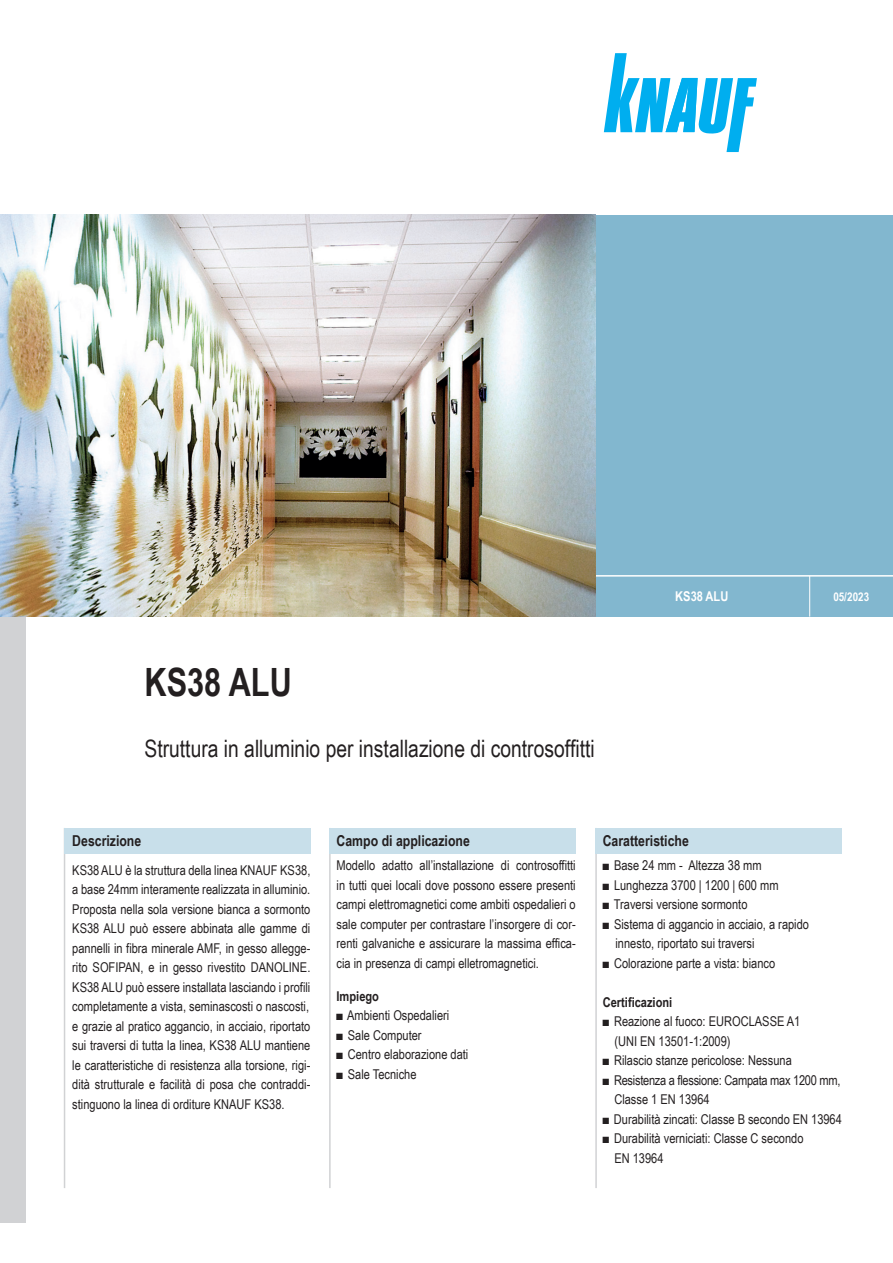
<style>
.page{position:relative;width:893px;height:1263px;background:#fff}
.page>*{position:absolute;margin:0;border:0;box-sizing:border-box;transform-origin:0 0}
.t1{font:700 39px "Arial Narrow";color:#231f20;scale:.96 1}
.t2{font:24px "Arial Narrow";color:#231f20}
.t3{font:700 15px "Arial Narrow";color:#231f20}
.t4{font:13.5px/19.5px "Arial Narrow";color:#231f20}
.t5{font:13.5px/19.5px "Arial Narrow";letter-spacing:-.02em;color:#231f20}
.t6{font:700 13.5px "Arial Narrow";color:#231f20}
.t7{font:700 13.5px "Arial Narrow";color:#fff}
.t8{font:700 12px "Arial Narrow";letter-spacing:-.01em;color:#fff}
</style>
<div class="page">
<hr style="left:64px;top:828px;width:1px;height:360px;background:#d1d2d4">
<hr style="left:329px;top:828px;width:2px;height:360px;background:#d1d2d4">
<hr style="left:595px;top:828px;width:2px;height:360px;background:#d1d2d4">
<div style="left:0;top:617px;width:26px;height:605px;background:#d1d2d4"></div>
<svg style="left:604px;top:53px;width:153px;height:99px"></svg>
<div style="left:595px;top:215px;width:298px;height:402px;background:#82b7cf"></div>
<hr style="left:595px;top:575px;width:298px;height:2px;background:#fff">
<hr style="left:809px;top:576px;width:1px;height:41px;background:#fff">
<div style="left:64px;top:828px;width:246px;height:25px;background:#c8dfea"></div>
<div style="left:329px;top:828px;width:247px;height:25px;background:#c8dfea"></div>
<div style="left:595px;top:828px;width:247px;height:25px;background:#c8dfea"></div>
<img style="left:0;top:215px;width:595px;height:402px">
<h1 class="t1" style="left:145px;top:653px;width:155px">KS38 ALU</h1>
<h2 class="t2" style="left:145px;top:731px;width:452px">Struttura in alluminio per installazione di controsoffitti</h2>
<p class="t7" style="left:675px;top:586px;width:55px">KS38 ALU</p>
<p class="t8" style="left:833px;top:587px;width:37px">05/2023</p>
<p class="t3" style="left:72px;top:829px;width:71px">Descrizione</p>
<p class="t4" style="left:72px;top:859px;width:240px;text-align:justify">KS38 ALU è la struttura della linea KNAUF KS38, a base 24mm interamente realizzata in alluminio.<br>Proposta nella sola versione bianca a sormonto KS38 ALU può essere abbinata alle gamme di pannelli in fibra minerale AMF, in gesso allegge&shy;rito SOFIPAN, e in gesso rivestito DANOLINE.<br>KS38 ALU può essere installata lasciando i profili completamente a vista, seminascosti o nascosti, e grazie al pratico aggancio, in acciaio, riportato sui traversi di tutta la linea, KS38 ALU mantiene le caratteristiche di resistenza alla torsione, rigi&shy;dità strutturale e facilità di posa che contraddi&shy;stinguono la linea di orditure KNAUF KS38.</p>
<p class="t3" style="left:337px;top:829px;width:135px">Campo di applicazione</p>
<p class="t3" style="left:603px;top:829px;width:88px">Caratteristiche</p>
<p class="t4" style="left:337px;top:855px;width:241px;text-align:justify">Modello adatto all’installazione di controsoffitti in tutti quei locali dove possono essere presenti campi elettromagnetici come ambiti ospedalieri o sale computer per contrastare l’insorgere di cor&shy;renti galvaniche e assicurare la massima effica&shy;cia in presenza di campi elletromagnetici.</p>
<p class="t6" style="left:337px;top:986px;width:44px">Impiego</p>
<p class="t4" style="left:337px;top:1005px;width:114px">■ Ambienti Ospedalieri</p>
<p class="t4" style="left:337px;top:1025px;width:87px">■ Sale Computer</p>
<p class="t4" style="left:337px;top:1044px;width:133px">■ Centro elaborazione dati</p>
<p class="t4" style="left:337px;top:1064px;width:81px">■ Sale Tecniche</p>
<p class="t4" style="left:603px;top:855px;width:160px">■ Base 24 mm - Altezza 38 mm</p>
<p class="t4" style="left:603px;top:875px;width:177px">■ Lunghezza 3700 | 1200 | 600 mm</p>
<p class="t4" style="left:603px;top:894px;width:146px">■ Traversi versione sormonto</p>
<p class="t4" style="left:615px;top:914px;width:195px;text-indent:-13px">■ Sistema di aggancio in acciaio, a rapido innesto, riportato sui traversi</p>
<p class="t4" style="left:603px;top:953px;width:174px">■ Colorazione parte a vista: bianco</p>
<p class="t6" style="left:603px;top:992px;width:71px">Certificazioni</p>
<p class="t4" style="left:614px;top:1011px;width:188px;text-indent:-12px">■ Reazione al fuoco: EUROCLASSE A1 (UNI EN 13501-1:2009)</p>
<p class="t4" style="left:603px;top:1050px;width:191px">■ Rilascio stanze pericolose: Nessuna</p>
<p class="t5" style="left:614px;top:1070px;width:228px;text-indent:-12px">■ Resistenza a flessione: Campata max 1200 mm,<br>Classe 1 EN 13964</p>
<p class="t4" style="left:603px;top:1109px;width:241px">■ Durabilità zincati: Classe B secondo EN 13964</p>
<p class="t4" style="left:614px;top:1128px;width:191px;text-indent:-12px">■ Durabilità verniciati: Classe C secondo<br>EN 13964</p>
</div>
